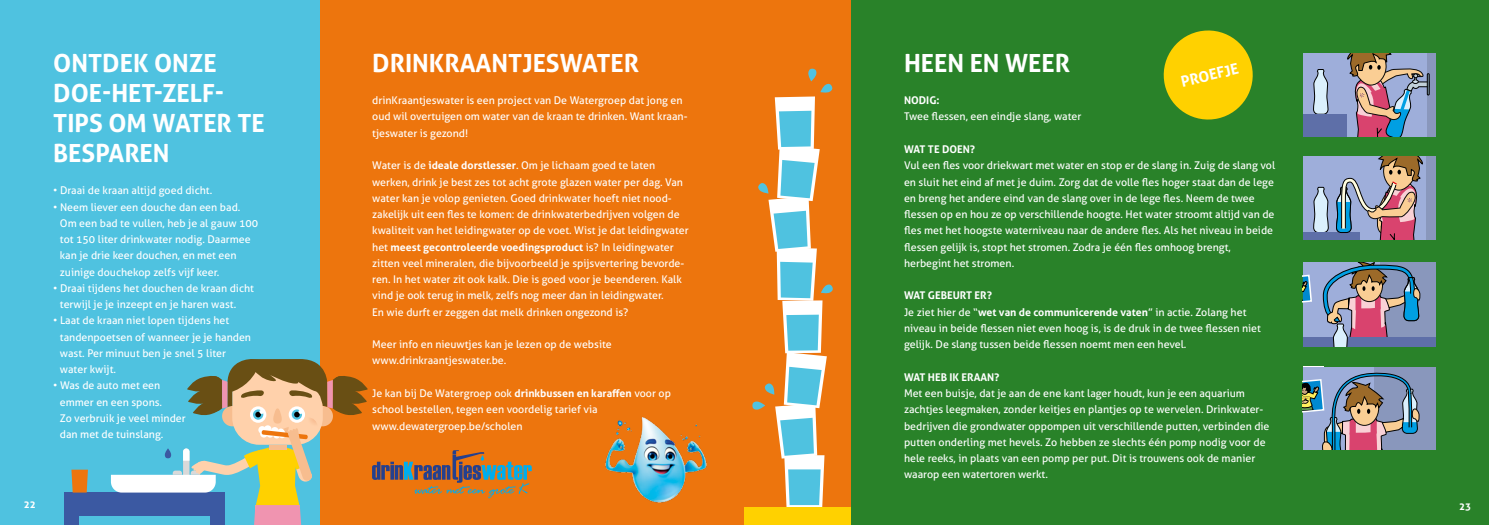
<style>
.page{position:relative;width:1489px;height:525px;background:#fff}
.page>*{position:absolute;margin:0;border:0;box-sizing:border-box;transform-origin:0 0}
.t1{font:700 25px/30px "Aller";color:#fff}
.t2{font:700 15px "Aller";color:#fff}
.t3{font:10.62px/16.2px "Aller";color:#fff}
.t4{font:700 10.62px "Aller";color:#fff}
.t5{font:700 10px "Aller";color:#fff}
.s1{font-weight:700}
</style>
<div class="page">
<div style="left:850px;top:0;width:638px;height:524px;background:#298229"></div>
<div style="left:319px;top:0;width:531px;height:524px;background:#ed750d"></div>
<div style="left:0;top:0;width:319px;height:524px;background:#4fc2e0"></div>
<div style="left:64px;top:492px;width:161px;height:23px;background:#3b59a2"></div>
<svg style="left:71px;top:469px;width:17px;height:23px"></svg>
<div style="left:64px;top:500px;width:15px;height:24px;background:#3b59a2"></div>
<svg style="left:1163px;top:30px;width:90px;height:90px"></svg>
<svg style="left:752px;top:68px;width:81px;height:439px"></svg>
<div style="left:744px;top:507px;width:106px;height:17px;background:#ffd100"></div>
<div style="left:1302px;top:156px;width:133px;height:84px;background:#9eaeda"></div>
<svg style="left:1302px;top:156px;width:121px;height:84px"></svg>
<div style="left:1426px;top:156px;width:9px;height:84px;background:#8997bc"></div>
<div style="left:1302px;top:262px;width:133px;height:84px;background:#9eaeda"></div>
<div style="left:1302px;top:337px;width:133px;height:9px;background:#5e6fa8"></div>
<svg style="left:1322px;top:262px;width:113px;height:84px"></svg>
<svg style="left:1302px;top:273px;width:10px;height:32px"></svg>
<div style="left:1302px;top:366px;width:21px;height:83px;background:#fff"></div>
<div style="left:1374px;top:367px;width:61px;height:82px;background:#8997bc"></div>
<svg style="left:1302px;top:367px;width:117px;height:82px"></svg>
<div style="left:1302px;top:53px;width:133px;height:84px;background:#9eaeda"></div>
<div style="left:1302px;top:114px;width:43px;height:23px;background:#5e6fa8"></div>
<svg style="left:1313px;top:53px;width:122px;height:84px"></svg>
<svg style="left:111px;top:358px;width:420px;height:166px"></svg>
<img style="left:605px;top:417px;width:102px;height:86px">
<h1 class="t1" style="left:53px;top:48px;width:213px">ONTDEK ONZE<br>DOE-HET-ZELF-<br>TIPS OM WATER TE<br>BESPAREN</h1>
<p class="t3" style="left:53px;top:182px;width:161px">• Draai de kraan altijd goed dicht.</p>
<p class="t3" style="left:60px;top:198px;width:200px;text-indent:-7px">• Neem liever een douche dan een bad.<br>Om een bad te vullen, heb je al gauw 100 tot 150 liter drinkwater nodig. Daarmee kan je drie keer douchen, en met een zuinige douchekop zelfs vijf keer.</p>
<p class="t3" style="left:60px;top:280px;width:196px;text-indent:-7px">• Draai tijdens het douchen de kraan dicht terwijl je je inzeept en je haren wast.</p>
<p class="t3" style="left:60px;top:312px;width:193px;text-indent:-7px">• Laat de kraan niet lopen tijdens het tandenpoetsen of wanneer je je handen wast. Per minuut ben je snel 5 liter water kwijt.</p>
<p class="t3" style="left:60px;top:377px;width:127px;text-indent:-7px">• Was de auto met een emmer en een spons.<br>Zo verbruik je veel minder dan met de tuinslang.</p>
<h1 class="t1" style="left:372px;top:48px;width:268px">DRINKRAANTJESWATER</h1>
<p class="t3" style="left:372px;top:92px;width:317px">drinKraantjeswater is een project van De Watergroep dat jong en oud wil overtuigen om water van de kraan te drinken. Want kraan&shy;tjeswater is gezond!</p>
<p class="t3" style="left:372px;top:157px;width:318px">Water is de <span class="s1">ideale dorstlesser</span>. Om je lichaam goed te laten werken, drink je best zes tot acht grote glazen water per dag. Van water kan je volop genieten. Goed drinkwater hoeft niet nood&shy;zakelijk uit een fles te komen: de drinkwaterbedrijven volgen de kwaliteit van het leidingwater op de voet. Wist je dat leidingwater het <span class="s1">meest gecontroleerde voedingsproduct</span> is? In leidingwater zitten veel mineralen, die bijvoorbeeld je spijsvertering bevorde&shy;ren. In het water zit ook kalk. Die is goed voor je beenderen. Kalk vind je ook terug in melk, zelfs nog meer dan in leidingwater.<br>En wie durft er zeggen dat melk drinken ongezond is?</p>
<p class="t3" style="left:372px;top:336px;width:241px">Meer info en nieuwtjes kan je lezen op de website www.drinkraantjeswater.be.</p>
<p class="t3" style="left:372px;top:385px;width:300px">Je kan bij De Watergroep ook <span class="s1">drinkbussen en karaffen</span> voor op school bestellen, tegen een voordelig tarief via www.dewatergroep.be/scholen</p>
<h1 class="t1" style="left:904px;top:48px;width:167px">HEEN EN WEER</h1>
<p class="t4" style="left:904px;top:94px;width:37px">NODIG:</p>
<p class="t3" style="left:904px;top:108px;width:179px">Twee flessen, een eindje slang, water</p>
<p class="t4" style="left:904px;top:142px;width:73px">WAT TE DOEN?</p>
<p class="t3" style="left:904px;top:157px;width:373px">Vul een fles voor driekwart met water en stop er de slang in. Zuig de slang vol en sluit het eind af met je duim. Zorg dat de volle fles hoger staat dan de lege en breng het andere eind van de slang over in de lege fles. Neem de twee flessen op en hou ze op verschillende hoogte. Het water stroomt altijd van de fles met het hoogste waterniveau naar de andere fles. Als het niveau in beide flessen gelijk is, stopt het stromen. Zodra je één fles omhoog brengt, herbegint het stromen.</p>
<p class="t3" style="left:904px;top:287px;width:358px"><span class="s1">WAT GEBEURT ER?<br></span>Je ziet hier de “<span class="s1">wet van de communicerende vaten</span>” in actie. Zolang het niveau in beide flessen niet even hoog is, is de druk in de twee flessen niet gelijk. De slang tussen beide flessen noemt men een hevel.</p>
<p class="t4" style="left:904px;top:370px;width:97px">WAT HEB IK ERAAN?</p>
<p class="t3" style="left:904px;top:385px;width:367px">Met een buisje, dat je aan de ene kant lager houdt, kun je een aquarium zachtjes leegmaken, zonder keitjes en plantjes op te wervelen. Drinkwater&shy;bedrijven die grondwater oppompen uit verschillende putten, verbinden die putten onderling met hevels. Zo hebben ze slechts één pomp nodig voor de hele reeks, in plaats van een pomp per put. Dit is trouwens ook de manier waarop een watertoren werkt.</p>
<h2 class="t2" style="left:1179px;top:72px;width:60px;rotate:-13deg">PROEFJE</h2>
<p class="t5" style="left:24px;top:498px;width:13px">22</p>
<p class="t5" style="left:1458px;top:499px;width:14px">23</p>
</div>
